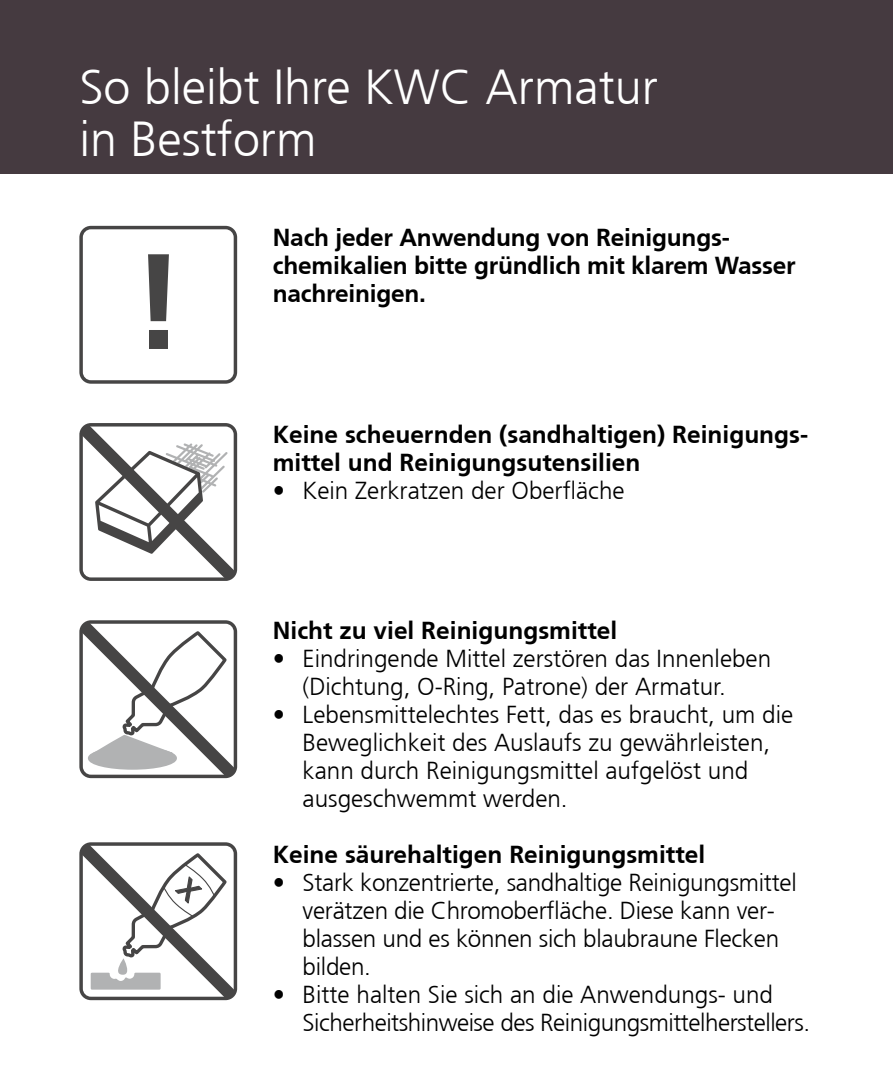
<style>
.page{position:relative;width:893px;height:1092px;background:#fff}
.page>*{position:absolute;margin:0;border:0;box-sizing:border-box;transform-origin:0 0}
.t1{font:300 49px/52.5px "Frutiger LT Com KWC";color:#fff}
.t2{font:300 24.5px/28px "Frutiger LT Com KWC";color:#000}
.t3{font:700 24.5px/28px "Frutiger LT Com KWC";color:#000}
.t4{font:300 24.5px/28px "Frutiger LT Com KWC";letter-spacing:-.02em;color:#000}
</style>
<div class="page">
<div style="left:0;top:0;width:893px;height:174px;background:#453a40"></div>
<svg style="left:79px;top:842px;width:158px;height:158px"></svg>
<svg style="left:79px;top:423px;width:158px;height:158px"></svg>
<svg style="left:79px;top:620px;width:158px;height:158px"></svg>
<svg style="left:79px;top:226px;width:158px;height:157px"></svg>
<h1 class="t1" style="left:79px;top:61px;width:580px">So bleibt Ihre KWC Armatur in Bestform</h1>
<p class="t3" style="left:273px;top:224px;width:524px">Nach jeder Anwendung von Reinigungs&shy;chemikalien bitte gründlich mit klarem Wasser nachreinigen.</p>
<p class="t3" style="left:273px;top:420px;width:537px">Keine scheuernden (sandhaltigen) Reinigungs&shy;mittel und Reinigungsutensilien</p>
<p class="t2" style="left:273px;top:476px;width:353px">• Kein Zerkratzen der Oberfläche</p>
<p class="t3" style="left:273px;top:616px;width:346px">Nicht zu viel Reinigungsmittel</p>
<p class="t2" style="left:303px;top:644px;width:470px;text-indent:-30px">• Eindringende Mittel zerstören das Innenleben (Dichtung, O-Ring, Patrone) der Armatur.</p>
<p class="t2" style="left:303px;top:700px;width:492px;text-indent:-30px">• Lebensmittelechtes Fett, das es braucht, um die Beweglichkeit des Auslaufs zu gewährleisten, kann durch Reinigungsmittel aufgelöst und ausgeschwemmt werden.</p>
<p class="t3" style="left:273px;top:840px;width:434px">Keine säurehaltigen Reinigungsmittel</p>
<p class="t2" style="left:303px;top:868px;width:496px;text-indent:-30px">• Stark konzentrierte, sandhaltige Reinigungsmittel verätzen die Chromoberfläche. Diese kann ver&shy;blassen und es können sich blaubraune Flecken bilden.</p>
<p class="t4" style="left:303px;top:980px;width:509px;text-indent:-30px">• Bitte halten Sie sich an die Anwendungs- und<br>Sicherheitshinweise des Reinigungsmittelherstellers.</p>
</div>
